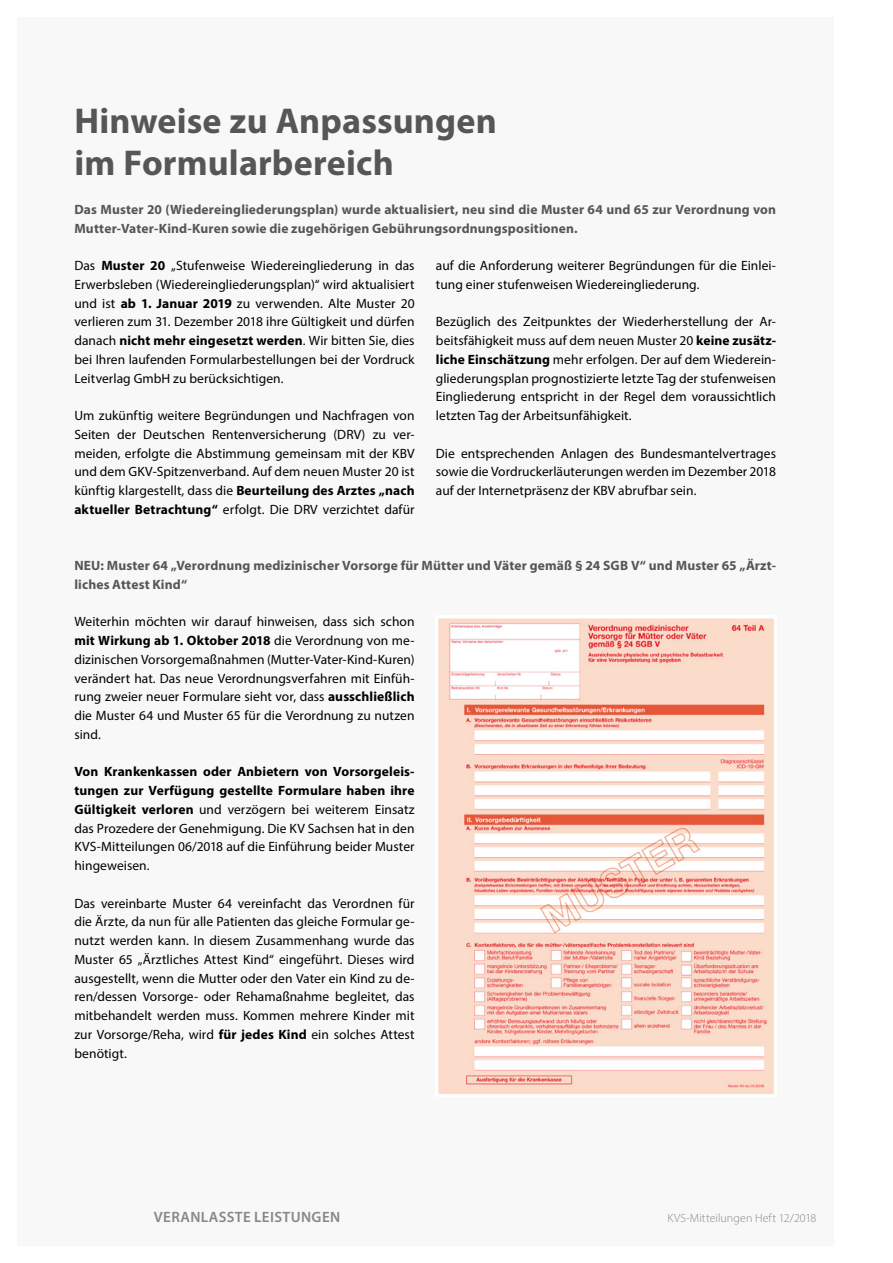
<style>
.page{position:relative;width:893px;height:1263px;background:#fff}
.page>*{position:absolute;margin:0;border:0;box-sizing:border-box;transform-origin:0 0}
.t1{font:700 36px/42px "Myriad Pro";letter-spacing:.005em;color:#565655}
.t2{font:600 15px "Myriad Pro";letter-spacing:.025em;color:#868786}
.t3{font:13.5px/18.8px "Myriad Pro";letter-spacing:.005em;color:#000;text-align:justify}
.t4{font:700 13.5px/18.8px "Myriad Pro";letter-spacing:.01em;color:#565655}
.t5{font:300 12px "Myriad Pro";letter-spacing:.005em;color:#868786}
.s1{font-weight:700}
</style>
<div class="page">
<div style="left:17px;top:17px;width:816px;height:1229px;background:#f8f8f8"></div>
<img style="left:438px;top:618px;width:336px;height:476px">
<h1 class="t1" style="left:74px;top:99px;width:424px">Hinweise zu Anpassungen im Formularbereich</h1>
<p class="t4" style="left:74px;top:199px;width:703px">Das Muster 20 (Wiedereingliederungsplan) wurde aktualisiert, neu sind die Muster 64 und 65 zur Verordnung von<br>Mutter-Vater-Kind-Kuren sowie die zugehörigen Gebührungsordnungspositionen.</p>
<p class="t3" style="left:74px;top:256px;width:342px">Das <span class="s1">Muster 20</span> „Stufenweise Wiedereingliederung in das Erwerbsleben (Wiedereingliederungsplan)“ wird aktualisiert und ist <span class="s1">ab 1. Januar 2019</span> zu verwenden. Alte Muster 20 verlieren zum 31. Dezember 2018 ihre Gültigkeit und dürfen danach <span class="s1">nicht mehr eingesetzt werden</span>. Wir bitten Sie, dies bei Ihren laufenden Formularbestellungen bei der Vordruck Leitverlag GmbH zu berücksichtigen.</p>
<p class="t3" style="left:74px;top:406px;width:342px">Um zukünftig weitere Begründungen und Nachfragen von Seiten der Deutschen Rentenversicherung (DRV) zu ver&shy;meiden, erfolgte die Abstimmung gemeinsam mit der KBV und dem GKV-Spitzenverband. Auf dem neuen Muster 20 ist künftig klargestellt, dass die <span class="s1">Beurteilung des Arztes „nach aktueller Betrachtung“</span> erfolgt. Die DRV verzichtet dafür</p>
<p class="t3" style="left:436px;top:256px;width:342px">auf die Anforderung weiterer Begründungen für die Einlei&shy;tung einer stufenweisen Wiedereingliederung.</p>
<p class="t3" style="left:436px;top:312px;width:342px">Bezüglich des Zeitpunktes der Wiederherstellung der Ar&shy;beitsfähigkeit muss auf dem neuen Muster 20 <span class="s1">keine zusätz&shy;liche Einschätzung</span> mehr erfolgen. Der auf dem Wiederein&shy;gliederungsplan prognostizierte letzte Tag der stufenweisen Eingliederung entspricht in der Regel dem voraussichtlich letzten Tag der Arbeitsunfähigkeit.</p>
<p class="t3" style="left:436px;top:443px;width:342px">Die entsprechenden Anlagen des Bundesmantelvertrages sowie die Vordruckerläuterungen werden im Dezember 2018 auf der Internetpräsenz der KBV abrufbar sein.</p>
<p class="t4" style="left:74px;top:556px;width:703px">NEU: Muster 64 „Verordnung medizinischer Vorsorge für Mütter und Väter gemäß § 24 SGB V“ und Muster 65 „Ärzt&shy;liches Attest Kind“</p>
<p class="t3" style="left:74px;top:612px;width:342px">Weiterhin möchten wir darauf hinweisen, dass sich schon <span class="s1">mit Wirkung ab 1. Oktober 2018</span> die Verordnung von me&shy;dizinischen Vorsorgemaßnahmen (Mutter-Vater-Kind-Kuren) verändert hat. Das neue Verordnungsverfahren mit Einfüh&shy;rung zweier neuer Formulare sieht vor, dass <span class="s1">ausschließlich </span>die Muster 64 und Muster 65 für die Verordnung zu nutzen sind.</p>
<p class="t3" style="left:74px;top:762px;width:342px"><span class="s1">Von Krankenkassen oder Anbietern von Vorsorgeleis&shy;tungen zur Verfügung gestellte Formulare haben ihre Gültigkeit verloren</span> und verzögern bei weiterem Einsatz das Prozedere der Genehmigung. Die KV Sachsen hat in den KVS-Mitteilungen 06/2018 auf die Einführung beider Muster hingeweisen.</p>
<p class="t3" style="left:74px;top:893px;width:342px">Das vereinbarte Muster 64 vereinfacht das Verordnen für die Ärzte, da nun für alle Patienten das gleiche Formular ge&shy;nutzt werden kann. In diesem Zusammenhang wurde das Muster 65 „Ärztliches Attest Kind“ eingeführt. Dieses wird ausgestellt, wenn die Mutter oder den Vater ein Kind zu de&shy;ren/dessen Vorsorge- oder Rehamaßnahme begleitet, das mitbehandelt werden muss. Kommen mehrere Kinder mit zur Vorsorge/Reha, wird <span class="s1">für jedes Kind</span> ein solches Attest benötigt.</p>
<p class="t2" style="left:154px;top:1208px;width:188px">VERANLASSTE LEISTUNGEN</p>
<p class="t5" style="left:668px;top:1211px;width:150px">KVS-Mitteilungen Heft 12/2018</p>
</div>
